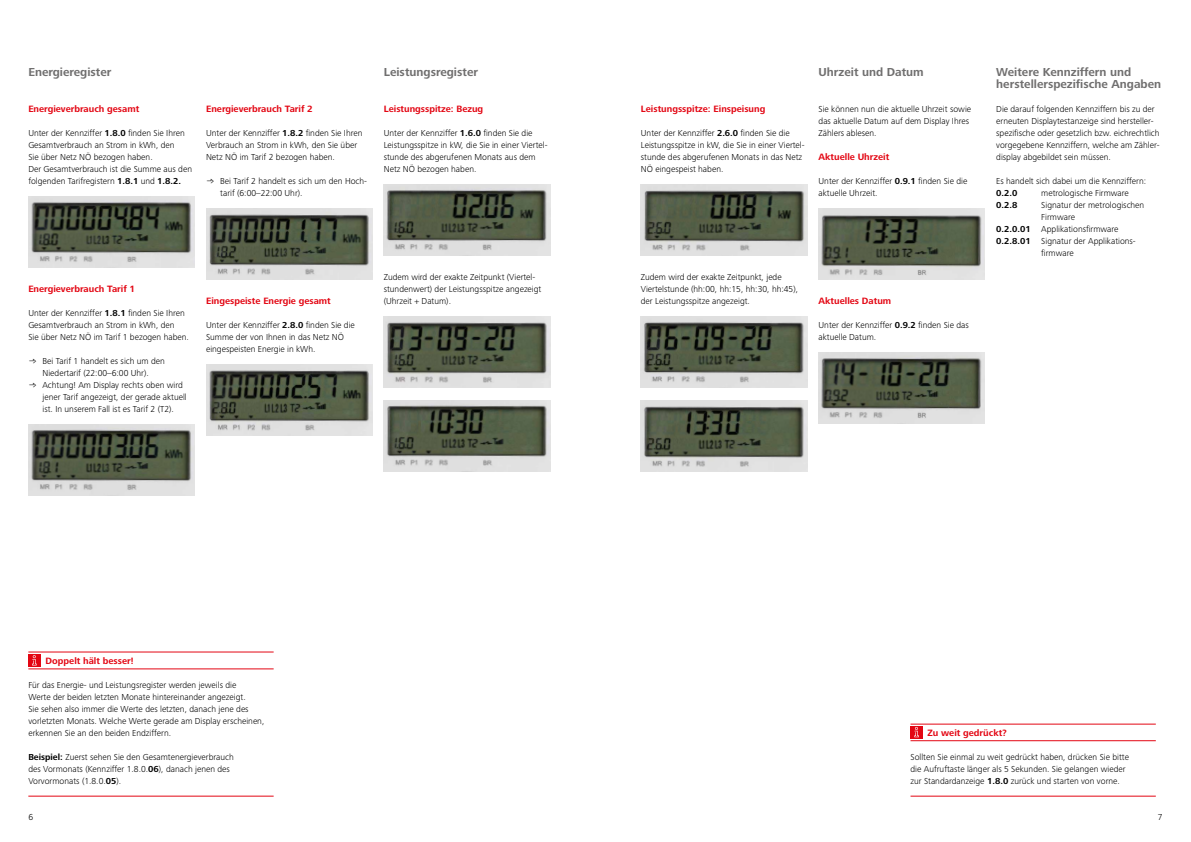
<style>
.page{position:relative;width:1191px;height:842px;background:#fff}
.page>*{position:absolute;margin:0;border:0;box-sizing:border-box;transform-origin:0 0}
.t1{font:700 12px/12px "Frutiger Next For EVN";color:#706f6f}
.t2{font:700 9.5px "Frutiger Next For EVN";color:#e30613}
.t3{font:300 9px/12px "Frutiger Nextfor EVN";color:#000}
.t4{font:700 9px "Frutiger Next For EVN";color:#000}
.s1{font-family:"Frutiger Next For EVN";font-weight:700}
</style>
<div class="page">
<hr style="left:910px;top:724px;width:245px;height:1px;background:#e30613">
<hr style="left:910px;top:740px;width:245px;height:1px;background:#e30613">
<div style="left:910px;top:726px;width:12px;height:12px;background:#e30613"></div>
<svg style="left:914px;top:727px;width:4px;height:10px"></svg>
<hr style="left:910px;top:796px;width:245px;height:1px;background:#e30613">
<img style="left:28px;top:196px;width:167px;height:71px">
<img style="left:206px;top:208px;width:166px;height:71px">
<img style="left:384px;top:184px;width:166px;height:71px">
<img style="left:818px;top:208px;width:167px;height:72px">
<img style="left:818px;top:352px;width:167px;height:71px">
<img style="left:384px;top:316px;width:166px;height:71px">
<img style="left:384px;top:400px;width:166px;height:71px">
<img style="left:641px;top:316px;width:166px;height:71px">
<img style="left:641px;top:400px;width:166px;height:71px">
<img style="left:206px;top:364px;width:166px;height:71px">
<img style="left:28px;top:424px;width:167px;height:71px">
<hr style="left:28px;top:652px;width:246px;height:1px;background:#e30613">
<hr style="left:28px;top:669px;width:246px;height:1px;background:#e30613">
<div style="left:28px;top:654px;width:13px;height:13px;background:#e30613"></div>
<svg style="left:32px;top:655px;width:5px;height:10px"></svg>
<hr style="left:28px;top:796px;width:246px;height:1px;background:#e30613">
<img style="left:641px;top:184px;width:166px;height:71px">
<h1 class="t1" style="left:28px;top:67px;width:85px">Energieregister</h1>
<p class="t2" style="left:28px;top:104px;width:112px">Energieverbrauch gesamt</p>
<p class="t3" style="left:28px;top:127px;width:165px">Unter der Kennziffer <span class="s1">1.8.0</span> finden Sie Ihren Gesamtverbrauch an Strom in kWh, den<br>Sie über Netz NÖ bezogen haben.<br>Der Gesamtverbrauch ist die Summe aus den folgenden Tarifregistern <span class="s1">1.8.1</span> und <span class="s1">1.8.2.</span></p>
<p class="t2" style="left:206px;top:104px;width:108px">Energieverbrauch Tarif 2</p>
<p class="t3" style="left:206px;top:127px;width:158px">Unter der Kennziffer <span class="s1">1.8.2</span> finden Sie Ihren<br>Verbrauch an Strom in kWh, den Sie über<br>Netz NÖ im Tarif 2 bezogen haben.</p>
<p class="t3" style="left:220px;top:175px;width:148px;text-indent:-14px">• Bei Tarif 2 handelt es sich um den Hoch&shy;tarif (6:00–22:00 Uhr).</p>
<h1 class="t1" style="left:384px;top:67px;width:96px">Leistungsregister</h1>
<p class="t2" style="left:384px;top:104px;width:101px">Leistungsspitze: Bezug</p>
<p class="t3" style="left:384px;top:127px;width:165px">Unter der Kennziffer <span class="s1">1.6.0</span> finden Sie die Leistungsspitze in kW, die Sie in einer Viertel&shy;stunde des abgerufenen Monats aus dem Netz NÖ bezogen haben.</p>
<p class="t2" style="left:28px;top:284px;width:108px">Energieverbrauch Tarif 1</p>
<p class="t3" style="left:28px;top:307px;width:162px">Unter der Kennziffer <span class="s1">1.8.1</span> finden Sie Ihren<br>Gesamtverbrauch an Strom in kWh, den<br>Sie über Netz NÖ im Tarif 1 bezogen haben.</p>
<p class="t3" style="left:28px;top:355px;width:138px;text-align:center">• Bei Tarif 1 handelt es sich um den<br>Niedertarif (22:00–6:00 Uhr).</p>
<p class="t3" style="left:43px;top:379px;width:146px;text-indent:-14px">• Achtung! Am Display rechts oben wird jener Tarif angezeigt, der gerade aktuell ist. In unserem Fall ist es Tarif 2 (T2).</p>
<p class="t2" style="left:206px;top:296px;width:126px">Eingespeiste Energie gesamt</p>
<p class="t3" style="left:206px;top:319px;width:150px">Unter der Kennziffer <span class="s1">2.8.0</span> finden Sie die<br>Summe der von Ihnen in das Netz NÖ eingespeisten Energie in kWh.</p>
<p class="t3" style="left:384px;top:271px;width:159px">Zudem wird der exakte Zeitpunkt (Viertel&shy;stundenwert) der Leistungsspitze angezeigt (Uhrzeit + Datum).</p>
<p class="t2" style="left:641px;top:104px;width:126px">Leistungsspitze: Einspeisung</p>
<p class="t3" style="left:641px;top:127px;width:165px">Unter der Kennziffer <span class="s1">2.6.0</span> finden Sie die Leistungsspitze in kW, die Sie in einer Viertel&shy;stunde des abgerufenen Monats in das Netz NÖ eingespeist haben.</p>
<h1 class="t1" style="left:818px;top:67px;width:107px">Uhrzeit und Datum</h1>
<p class="t3" style="left:818px;top:103px;width:154px">Sie können nun die aktuelle Uhrzeit sowie das aktuelle Datum auf dem Display Ihres<br>Zählers ablesen.</p>
<p class="t2" style="left:818px;top:152px;width:72px">Aktuelle Uhrzeit</p>
<p class="t3" style="left:818px;top:175px;width:150px">Unter der Kennziffer <span class="s1">0.9.1</span> finden Sie die aktuelle Uhrzeit.</p>
<p class="t3" style="left:641px;top:271px;width:159px">Zudem wird der exakte Zeitpunkt, jede<br>Viertelstunde (hh:00, hh:15, hh:30, hh:45), der Leistungsspitze angezeigt.</p>
<p class="t2" style="left:818px;top:296px;width:74px">Aktuelles Datum</p>
<p class="t3" style="left:818px;top:319px;width:152px">Unter der Kennziffer <span class="s1">0.9.2</span> finden Sie das aktuelle Datum.</p>
<h1 class="t1" style="left:996px;top:67px;width:166px">Weitere Kennziffern und herstellerspezifische Angaben</h1>
<p class="t3" style="left:996px;top:103px;width:165px">Die darauf folgenden Kennziffern bis zu der erneuten Displaytestanzeige sind hersteller&shy;spezifische oder gesetzlich bzw. eichrechtlich vorgegebene Kennziffern, welche am Zähler&shy;display abgebildet sein müssen.</p>
<p class="t3" style="left:996px;top:175px;width:151px">Es handelt sich dabei um die Kennziffern:</p>
<p class="t4" style="left:996px;top:188px;width:23px">0.2.0</p>
<p class="t3" style="left:1041px;top:187px;width:89px">metrologische Firmware</p>
<p class="t4" style="left:996px;top:200px;width:23px">0.2.8</p>
<p class="t3" style="left:1041px;top:199px;width:105px">Signatur der metrologischen</p>
<p class="t3" style="left:1041px;top:211px;width:35px">Firmware</p>
<p class="t3" style="left:996px;top:223px;width:124px"><span class="s1">0.2.0.01</span> Applikationsfirmware</p>
<p class="t3" style="left:996px;top:235px;width:141px"><span class="s1">0.2.8.01</span> Signatur der Applikations-</p>
<p class="t3" style="left:1041px;top:247px;width:34px">firmware</p>
<p class="t2" style="left:46px;top:656px;width:89px">Doppelt hält besser!</p>
<p class="t3" style="left:28px;top:679px;width:238px">Für das Energie- und Leistungsregister werden jeweils die<br>Werte der beiden letzten Monate hintereinander angezeigt.<br>Sie sehen also immer die Werte des letzten, danach jene des vorletzten Monats. Welche Werte gerade am Display erscheinen, erkennen Sie an den beiden Endziffern.</p>
<p class="t3" style="left:28px;top:751px;width:207px"><span class="s1">Beispiel:</span> Zuerst sehen Sie den Gesamtenergieverbrauch des Vormonats (Kennziffer 1.8.0.<span class="s1">06</span>), danach jenen des<br>Vorvormonats (1.8.0.<span class="s1">05</span>).</p>
<p class="t2" style="left:927px;top:728px;width:81px">Zu weit gedrückt?</p>
<p class="t3" style="left:910px;top:751px;width:220px">Sollten Sie einmal zu weit gedrückt haben, drücken Sie bitte die Aufruftaste länger als 5 Sekunden. Sie gelangen wieder zur Standardanzeige <span class="s1">1.8.0</span> zurück und starten von vorne.</p>
<p class="t3" style="left:28px;top:811px;width:6px">6</p>
<p class="t3" style="left:1157px;top:811px;width:6px">7</p>
</div>
